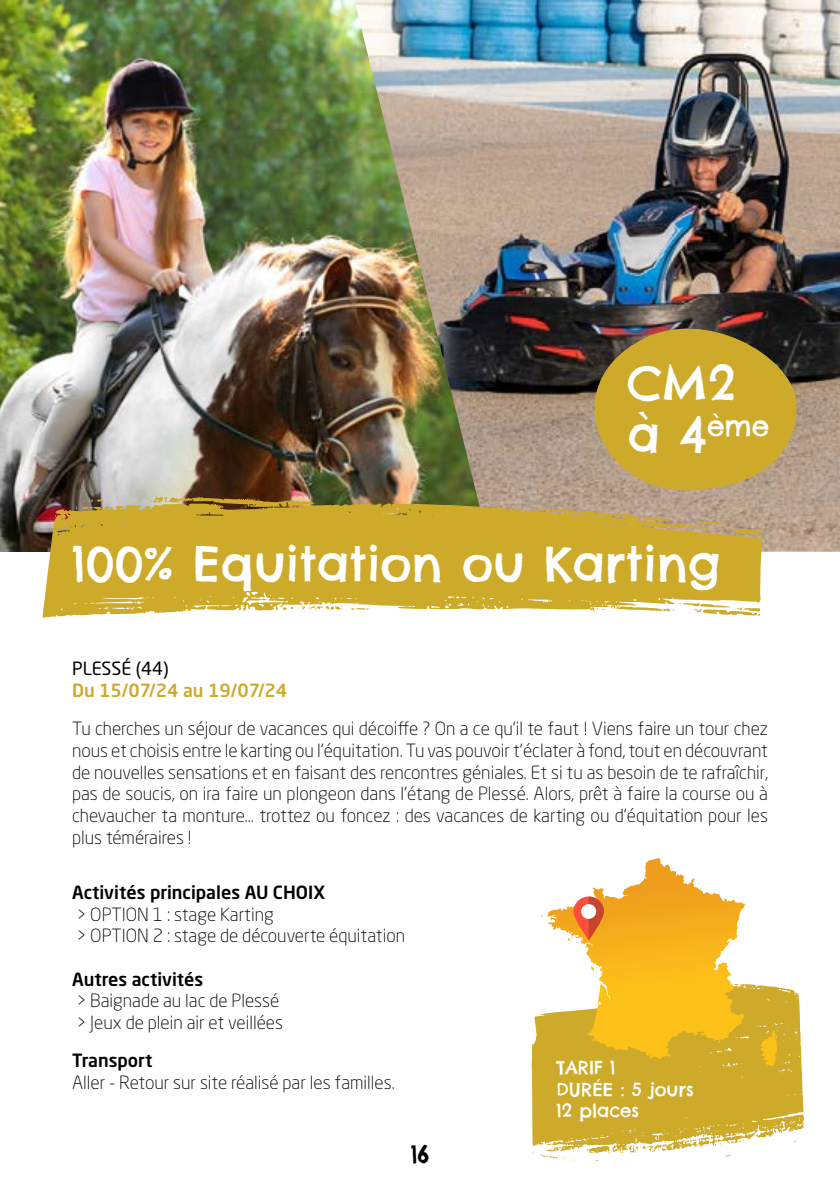
<style>
.page{position:relative;width:840px;height:1191px;background:#fff}
.page>*{position:absolute;margin:0;border:0;box-sizing:border-box;transform-origin:0 0}
.t1{font:48px "Chelsea Market";color:#fff}
.t2{font:28px "Chelsea Market";color:#fff}
.t3{font:24px "Chelsea Market";color:#000}
.t4{font:300 18px/21.6px "Neo Sans Std";color:#000}
.t5{font:500 18px "Neo Sans Std";color:#000}
.t6{font:18px/21.6px "Chelsea Market";color:#fff}
.t7{font:500 18px "Neo Sans Std";color:#ceaa2b}
.t8{font:18px "Neo Sans Std";color:#000}
.s1{font-size:48px}
</style>
<div class="page">
<svg style="left:531px;top:984px;width:272px;height:167px;background:#dcb73e"></svg>
<svg style="left:730px;top:1138px;width:17px;height:5px"></svg>
<svg style="left:684px;top:1137px;width:36px;height:10px"></svg>
<svg style="left:586px;top:1145px;width:26px;height:8px"></svg>
<svg style="left:619px;top:1141px;width:46px;height:12px"></svg>
<svg style="left:540px;top:1143px;width:25px;height:15px"></svg>
<img style="left:0;top:0;width:354px;height:552px">
<img style="left:354px;top:0;width:485px;height:551px">
<svg style="left:42px;top:496px;width:719px;height:122px;background:#cbab42"></svg>
<svg style="left:614px;top:513px;width:6px;height:5px"></svg>
<svg style="left:641px;top:517px;width:120px;height:17px;background:#bea26b"></svg>
<svg style="left:241px;top:498px;width:18px;height:11px"></svg>
<svg style="left:150px;top:496px;width:33px;height:7px"></svg>
<svg style="left:76px;top:499px;width:28px;height:10px"></svg>
<svg style="left:615px;top:603px;width:145px;height:13px"></svg>
<svg style="left:594px;top:607px;width:10px;height:3px"></svg>
<svg style="left:350px;top:608px;width:20px;height:2px"></svg>
<svg style="left:302px;top:605px;width:40px;height:5px"></svg>
<svg style="left:282px;top:607px;width:12px;height:3px"></svg>
<svg style="left:260px;top:598px;width:8px;height:2px"></svg>
<svg style="left:552px;top:306px;width:248px;height:188px;background:#a2863d"></svg>
<svg style="left:602px;top:961px;width:5px;height:3px"></svg>
<svg style="left:573px;top:896px;width:30px;height:44px"></svg>
<svg style="left:588px;top:858px;width:70px;height:93px"></svg>
<div style="left:580px;top:904px;width:16px;height:15px;background:#fff;border-radius:50%"></div>
<svg style="left:758px;top:1030px;width:14px;height:30px"></svg>
<h1 class="t1" style="left:627px;top:352px;width:110px">CM2</h1>
<h2 class="t2" style="left:627px;top:408px;width:143px"><span class="s1">à 4</span>ème</h2>
<h1 class="t1" style="left:72px;top:533px;width:649px">100% Equitation ou Karting</h1>
<p class="t8" style="left:72px;top:657px;width:98px">PLESSÉ (44)</p>
<p class="t7" style="left:72px;top:679px;width:216px">Du 15/07/24 au 19/07/24</p>
<p class="t4" style="left:72px;top:718px;width:697px;text-align:justify">Tu cherches un séjour de vacances qui décoiffe ? On a ce qu’il te faut ! Viens faire un tour chez nous et choisis entre le karting ou l’équitation. Tu vas pouvoir t’éclater à fond, tout en découvrant de nouvelles sensations et en faisant des rencontres géniales. Et si tu as besoin de te rafraîchir, pas de soucis, on ira faire un plongeon dans l’étang de Plessé. Alors, prêt à faire la course ou à chevaucher ta monture... trottez ou foncez : des vacances de karting ou d’équitation pour les plus téméraires !</p>
<p class="t5" style="left:72px;top:881px;width:254px">Activités principales AU CHOIX</p>
<p class="t4" style="left:76px;top:903px;width:330px">&gt; OPTION 1 : stage Karting<br>&gt; OPTION 2 : stage de découverte équitation</p>
<p class="t5" style="left:72px;top:967px;width:133px">Autres activités</p>
<p class="t4" style="left:76px;top:989px;width:208px">&gt; Baignade au lac de Plessé &gt; Jeux de plein air et veillées</p>
<p class="t5" style="left:72px;top:1049px;width:82px">Transport</p>
<p class="t4" style="left:72px;top:1071px;width:324px">Aller - Retour sur site réalisé par les familles.</p>
<p class="t6" style="left:556px;top:1056px;width:139px">TARIF 1<br>DURÉE : 5 jours<br>12 places</p>
<h3 class="t3" style="left:410px;top:1138px;width:20px">16</h3>
</div>
